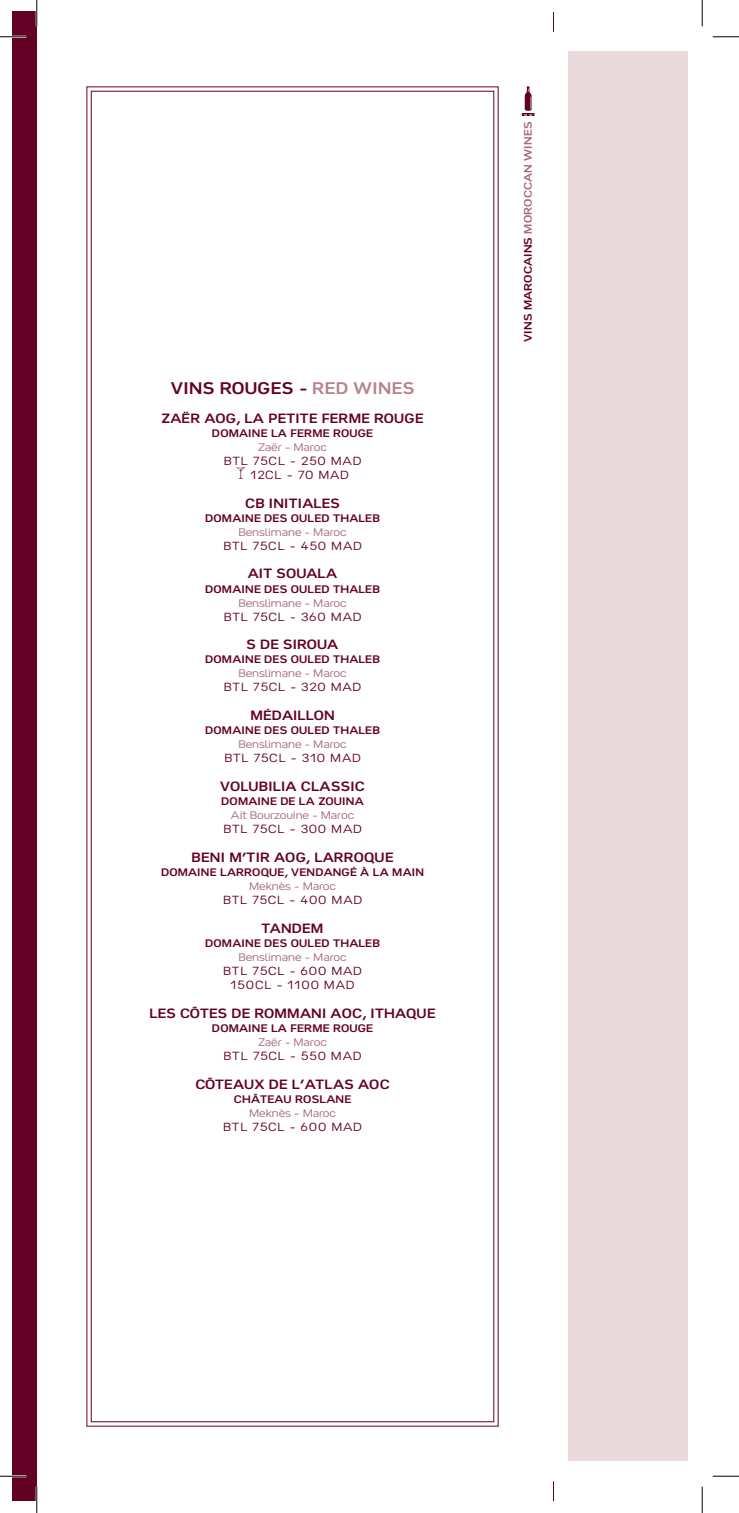
<style>
.page{position:relative;width:739px;height:1513px;background:#fff}
.page>*{position:absolute;margin:0;border:0;box-sizing:border-box;transform-origin:0 0}
.t1{font:17.5px "Happiness V TTF";letter-spacing:.025em;color:#630024}
.t2{font:14px "Happiness V TTF";letter-spacing:.025em;color:#630024}
.t3{font:14px "Happiness V TTF";letter-spacing:.005em;color:#630024}
.t4{font:300 12.25px/14px "Happiness V";letter-spacing:.075em;color:#630024}
.t5{font:11.38px "Happiness V TTF";letter-spacing:.025em;color:#630024}
.t6{font:300 11.38px "Happiness V";color:#a66b76}
.s1{color:#b6838b}
.s2{color:#a66b76}
</style>
<div class="page">
<div style="left:12px;top:12px;width:25px;height:1488px;background:#630024"></div>
<div style="left:568px;top:52px;width:119px;height:1408px;background:#e9d9db"></div>
<svg style="left:86px;top:86px;width:413px;height:1340px"></svg>
<svg style="left:553px;top:12px;width:1px;height:20px"></svg>
<svg style="left:553px;top:1481px;width:1px;height:19px"></svg>
<svg style="left:236px;top:466px;width:9px;height:12px"></svg>
<svg style="left:521px;top:86px;width:14px;height:30px"></svg>
<hr style="left:0;top:36px;width:26px;height:2px;background:#fff">
<hr style="left:0;top:1474px;width:26px;height:2px;background:#fff">
<svg style="left:0;top:36px;width:26px;height:1px"></svg>
<svg style="left:712px;top:36px;width:26px;height:1px"></svg>
<svg style="left:0;top:1475px;width:26px;height:1px"></svg>
<svg style="left:712px;top:1475px;width:26px;height:1px"></svg>
<svg style="left:36px;top:0;width:1px;height:26px"></svg>
<svg style="left:36px;top:1486px;width:1px;height:26px"></svg>
<svg style="left:701px;top:0;width:1px;height:26px"></svg>
<svg style="left:701px;top:1486px;width:1px;height:26px"></svg>
<h1 class="t1" style="left:170px;top:377px;width:245px">VINS ROUGES - <span class="s1">RED WINES</span></h1>
<p class="t2" style="left:161px;top:409px;width:263px">ZAËR AOG, LA PETITE FERME ROUGE</p>
<p class="t5" style="left:212px;top:426px;width:163px">DOMAINE LA FERME ROUGE</p>
<p class="t6" style="left:258px;top:440px;width:70px">Zaër - Maroc</p>
<p class="t4" style="left:250px;top:453px;width:112px;text-indent:-27px">BTL 75CL - 250 MAD<br>12CL - 70 MAD</p>
<p class="t2" style="left:245px;top:494px;width:96px">CB INITIALES</p>
<p class="t5" style="left:205px;top:510px;width:176px">DOMAINE DES OULED THALEB</p>
<p class="t6" style="left:238px;top:524px;width:109px">Benslimane - Maroc</p>
<p class="t4" style="left:223px;top:538px;width:140px">BTL 75CL - 450 MAD</p>
<p class="t2" style="left:248px;top:565px;width:91px">AIT SOUALA</p>
<p class="t5" style="left:205px;top:581px;width:176px">DOMAINE DES OULED THALEB</p>
<p class="t6" style="left:238px;top:595px;width:109px">Benslimane - Maroc</p>
<p class="t4" style="left:223px;top:609px;width:139px">BTL 75CL - 360 MAD</p>
<p class="t2" style="left:246px;top:636px;width:93px">S DE SIROUA</p>
<p class="t5" style="left:205px;top:652px;width:176px">DOMAINE DES OULED THALEB</p>
<p class="t6" style="left:238px;top:666px;width:109px">Benslimane - Maroc</p>
<p class="t4" style="left:224px;top:679px;width:139px">BTL 75CL - 320 MAD</p>
<p class="t3" style="left:250px;top:707px;width:86px">MÉDAILLON</p>
<p class="t5" style="left:205px;top:723px;width:176px">DOMAINE DES OULED THALEB</p>
<p class="t6" style="left:238px;top:737px;width:109px">Benslimane - Maroc</p>
<p class="t4" style="left:224px;top:750px;width:138px">BTL 75CL - 310 MAD</p>
<p class="t2" style="left:220px;top:777px;width:146px">VOLUBILIA CLASSIC</p>
<p class="t5" style="left:221px;top:794px;width:144px">DOMAINE DE LA ZOUINA</p>
<p class="t6" style="left:231px;top:808px;width:125px">Ait Bourzouine - Maroc</p>
<p class="t4" style="left:223px;top:821px;width:140px">BTL 75CL - 300 MAD</p>
<p class="t2" style="left:191px;top:848px;width:203px">BENI M’TIR AOG, LARROQUE</p>
<p class="t5" style="left:161px;top:865px;width:264px">DOMAINE LARROQUE, VENDANGÉ À LA MAIN</p>
<p class="t6" style="left:249px;top:879px;width:88px">Meknès - Maroc</p>
<p class="t4" style="left:223px;top:892px;width:140px">BTL 75CL - 400 MAD</p>
<p class="t2" style="left:261px;top:919px;width:63px">TANDEM</p>
<p class="t5" style="left:205px;top:936px;width:176px">DOMAINE DES OULED THALEB</p>
<p class="t6" style="left:238px;top:950px;width:109px">Benslimane - Maroc</p>
<p class="t4" style="left:223px;top:963px;width:140px;text-align:center">BTL 75CL - 600 MAD<br>150CL - 1100 MAD</p>
<p class="t2" style="left:149px;top:1004px;width:287px">LES CÔTES DE ROMMANI AOC, ITHAQUE</p>
<p class="t5" style="left:212px;top:1021px;width:163px">DOMAINE LA FERME ROUGE</p>
<p class="t6" style="left:258px;top:1035px;width:70px">Zaër - Maroc</p>
<p class="t4" style="left:223px;top:1048px;width:139px">BTL 75CL - 550 MAD</p>
<p class="t2" style="left:195px;top:1075px;width:196px">CÔTEAUX DE L’ATLAS AOC</p>
<p class="t5" style="left:234px;top:1092px;width:119px">CHÂTEAU ROSLANE</p>
<p class="t6" style="left:249px;top:1106px;width:88px">Meknès - Maroc</p>
<p class="t4" style="left:223px;top:1119px;width:140px">BTL 75CL - 600 MAD</p>
<p class="t5" style="left:521px;top:342px;width:222px;rotate:-90deg">VINS MAROCAINS <span class="s2">MOROCCAN WINES</span></p>
</div>
